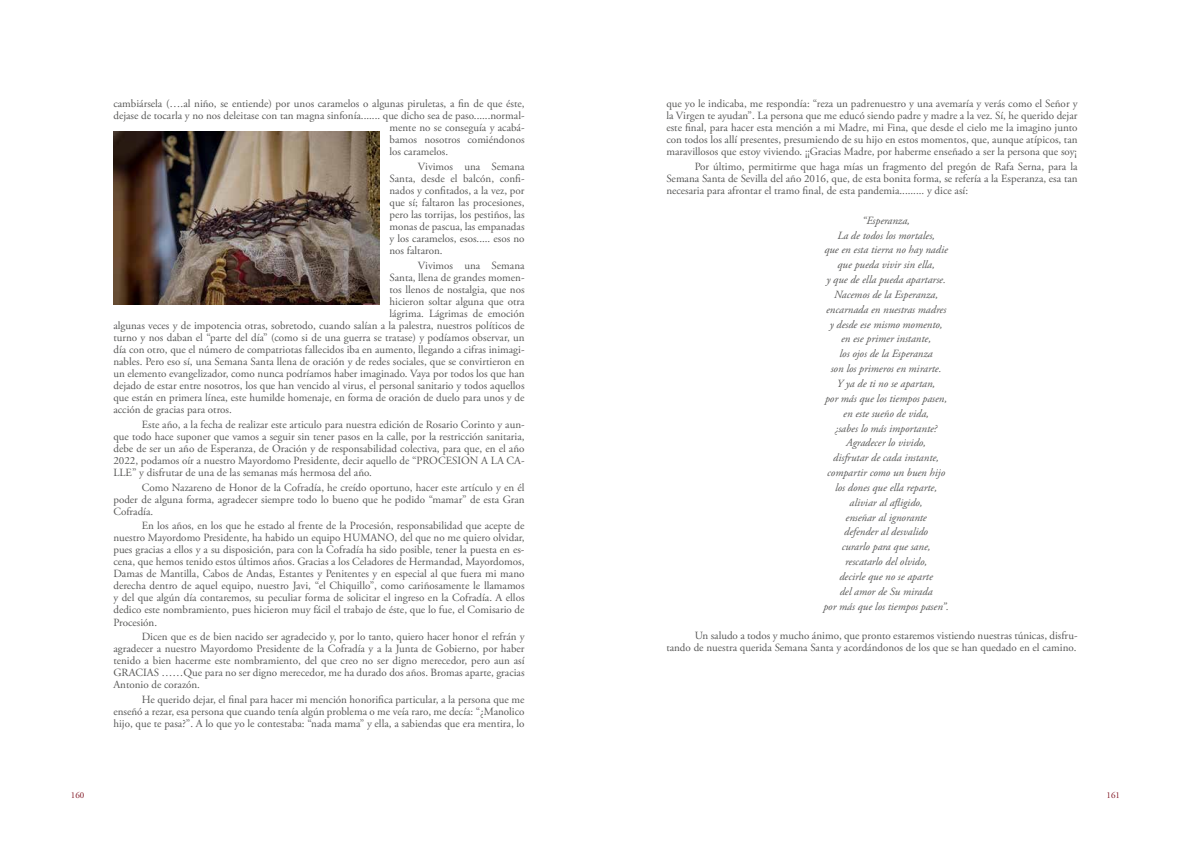
<style>
.page{position:relative;width:1191px;height:842px;background:#fff}
.page>*{position:absolute;margin:0;border:0;box-sizing:border-box;transform-origin:0 0}
.t1{font:11px/12px "Adobe Garamond Pro";color:#575756;text-align:justify}
.t2{font:italic 11px/14.8px "Adobe Garamond Pro";color:#575756;text-align:center}
.t3{font:9px "Adobe Garamond Pro";color:#801623}
</style>
<div class="page">
<img style="left:113px;top:132px;width:267px;height:173px">
<p class="t1" style="left:113px;top:98px;width:413px">cambiársela (….al niño, se entiende) por unos caramelos o algunas piruletas, a fin de que éste,</p>
<p class="t1" style="left:113px;top:110px;width:413px">dejase de tocarla y no nos deleitase con tan magna sinfonía....... que dicho sea de paso......normal-</p>
<p class="t1" style="left:389px;top:122px;width:137px">mente no se conseguía y acabá-</p>
<p class="t1" style="left:389px;top:134px;width:137px">bamos nosotros comiéndonos</p>
<p class="t1" style="left:389px;top:146px;width:60px">los caramelos.</p>
<p class="t1" style="left:389px;top:161px;width:137px;text-indent:28px">Vivimos una Semana Santa, desde el balcón, confi&shy;nados y confitados, a la vez, por que sí; faltaron las procesiones, pero las torrijas, los pestiños, las monas de pascua, las empanadas y los caramelos, esos..... esos no nos faltaron.</p>
<p class="t1" style="left:418px;top:260px;width:108px">Vivimos una Semana</p>
<p class="t1" style="left:389px;top:272px;width:137px">Santa, llena de grandes momen-</p>
<p class="t1" style="left:389px;top:284px;width:137px">tos llenos de nostalgia, que nos</p>
<p class="t1" style="left:389px;top:296px;width:137px">hicieron soltar alguna que otra</p>
<p class="t1" style="left:389px;top:308px;width:137px">lágrima. Lágrimas de emoción</p>
<p class="t1" style="left:113px;top:320px;width:412px">algunas veces y de impotencia otras, sobretodo, cuando salían a la palestra, nuestros políticos de</p>
<p class="t1" style="left:113px;top:332px;width:412px">turno y nos daban el “parte del día” (como si de una guerra se tratase) y podíamos observar, un</p>
<p class="t1" style="left:113px;top:344px;width:413px">día con otro, que el número de compatriotas fallecidos iba en aumento, llegando a cifras inimagi-</p>
<p class="t1" style="left:113px;top:356px;width:412px">nables. Pero eso sí, una Semana Santa llena de oración y de redes sociales, que se convirtieron en</p>
<p class="t1" style="left:113px;top:368px;width:412px">un elemento evangelizador, como nunca podríamos haber imaginado. Vaya por todos los que han</p>
<p class="t1" style="left:113px;top:380px;width:412px">dejado de estar entre nosotros, los que han vencido al virus, el personal sanitario y todos aquellos</p>
<p class="t1" style="left:113px;top:392px;width:412px">que están en primera línea, este humilde homenaje, en forma de oración de duelo para unos y de</p>
<p class="t1" style="left:113px;top:404px;width:120px">acción de gracias para otros.</p>
<p class="t1" style="left:113px;top:419px;width:413px;text-indent:28px">Este año, a la fecha de realizar este articulo para nuestra edición de Rosario Corinto y aun&shy;que todo hace suponer que vamos a seguir sin tener pasos en la calle, por la restricción sanitaria, debe de ser un año de Esperanza, de Oración y de responsabilidad colectiva, para que, en el año 2022, podamos oír a nuestro Mayordomo Presidente, decir aquello de “PROCESION A LA CA-LLE” y disfrutar de una de las semanas más hermosa del año.</p>
<p class="t1" style="left:113px;top:481px;width:413px;text-indent:28px">Como Nazareno de Honor de la Cofradía, he creído oportuno, hacer este artículo y en él poder de alguna forma, agradecer siempre todo lo bueno que he podido “mamar” de esta Gran Cofradía.</p>
<p class="t1" style="left:113px;top:520px;width:413px;text-indent:28px">En los años, en los que he estado al frente de la Procesión, responsabilidad que acepte de nuestro Mayordomo Presidente, ha habido un equipo HUMANO, del que no me quiero olvidar, pues gracias a ellos y a su disposición, para con la Cofradía ha sido posible, tener la puesta en es&shy;cena, que hemos tenido estos últimos años. Gracias a los Celadores de Hermandad, Mayordomos, Damas de Mantilla, Cabos de Andas, Estantes y Penitentes y en especial al que fuera mi mano derecha dentro de aquel equipo, nuestro Javi, “el Chiquillo”, como cariñosamente le llamamos y del que algún día contaremos, su peculiar forma de solicitar el ingreso en la Cofradía. A ellos dedico este nombramiento, pues hicieron muy fácil el trabajo de éste, que lo fue, el Comisario de Procesión.</p>
<p class="t1" style="left:113px;top:631px;width:413px;text-indent:28px">Dicen que es de bien nacido ser agradecido y, por lo tanto, quiero hacer honor el refrán y agradecer a nuestro Mayordomo Presidente de la Cofradía y a la Junta de Gobierno, por haber tenido a bien hacerme este nombramiento, del que creo no ser digno merecedor, pero aun así GRACIAS ……Que para no ser digno merecedor, me ha durado dos años. Bromas aparte, gracias Antonio de corazón.</p>
<p class="t1" style="left:113px;top:694px;width:413px;text-indent:28px">He querido dejar, el final para hacer mi mención honorifica particular, a la persona que me enseñó a rezar, esa persona que cuando tenía algún problema o me veía raro, me decía: “¿Manolico hijo, que te pasa?”. A lo que yo le contestaba: “nada mama” y ella, a sabiendas que era mentira, lo</p>
<p class="t1" style="left:666px;top:98px;width:413px">que yo le indicaba, me respondía: “reza un padrenuestro y una avemaría y verás como el Señor y la Virgen te ayudan”. La persona que me educó siendo padre y madre a la vez. Sí, he querido dejar este final, para hacer esta mención a mi Madre, mi Fina, que desde el cielo me la imagino junto con todos los allí presentes, presumiendo de su hijo en estos momentos, que, aunque atípicos, tan maravillosos que estoy viviendo. ¡¡Gracias Madre, por haberme enseñado a ser la persona que soy¡</p>
<p class="t1" style="left:666px;top:161px;width:413px;text-indent:28px">Por último, permitirme que haga mías un fragmento del pregón de Rafa Serna, para la Semana Santa de Sevilla del año 2016, que, de esta bonita forma, se refería a la Esperanza, esa tan necesaria para afrontar el tramo final, de esta pandemia......... y dice así:</p>
<p class="t2" style="left:823px;top:213px;width:127px">“Esperanza,<br>La de todos los mortales,<br>que en esta tierra no hay nadie que pueda vivir sin ella,<br>y que de ella pueda apartarse.<br>Nacemos de la Esperanza, encarnada en nuestras madres y desde ese mismo momento,<br>en ese primer instante,<br>los ojos de la Esperanza<br>son los primeros en mirarte.<br>Y ya de ti no se apartan,<br>por más que los tiempos pasen, en este sueño de vida,<br>¿sabes lo más importante?<br>Agradecer lo vivido,<br>disfrutar de cada instante, compartir como un buen hijo los dones que ella reparte, aliviar al afligido,<br>enseñar al ignorante<br>defender al desvalido<br>curarlo para que sane, rescatarlo del olvido,<br>decirle que no se aparte<br>del amor de Su mirada<br>por más que los tiempos pasen”.</p>
<p class="t1" style="left:666px;top:630px;width:413px;text-align:right">Un saludo a todos y mucho ánimo, que pronto estaremos vistiendo nuestras túnicas, disfru-<br>tando de nuestra querida Semana Santa y acordándonos de los que se han quedado en el camino.</p>
<p class="t3" style="left:71px;top:789px;width:15px">160</p>
<p class="t3" style="left:1106px;top:789px;width:15px">161</p>
</div>
